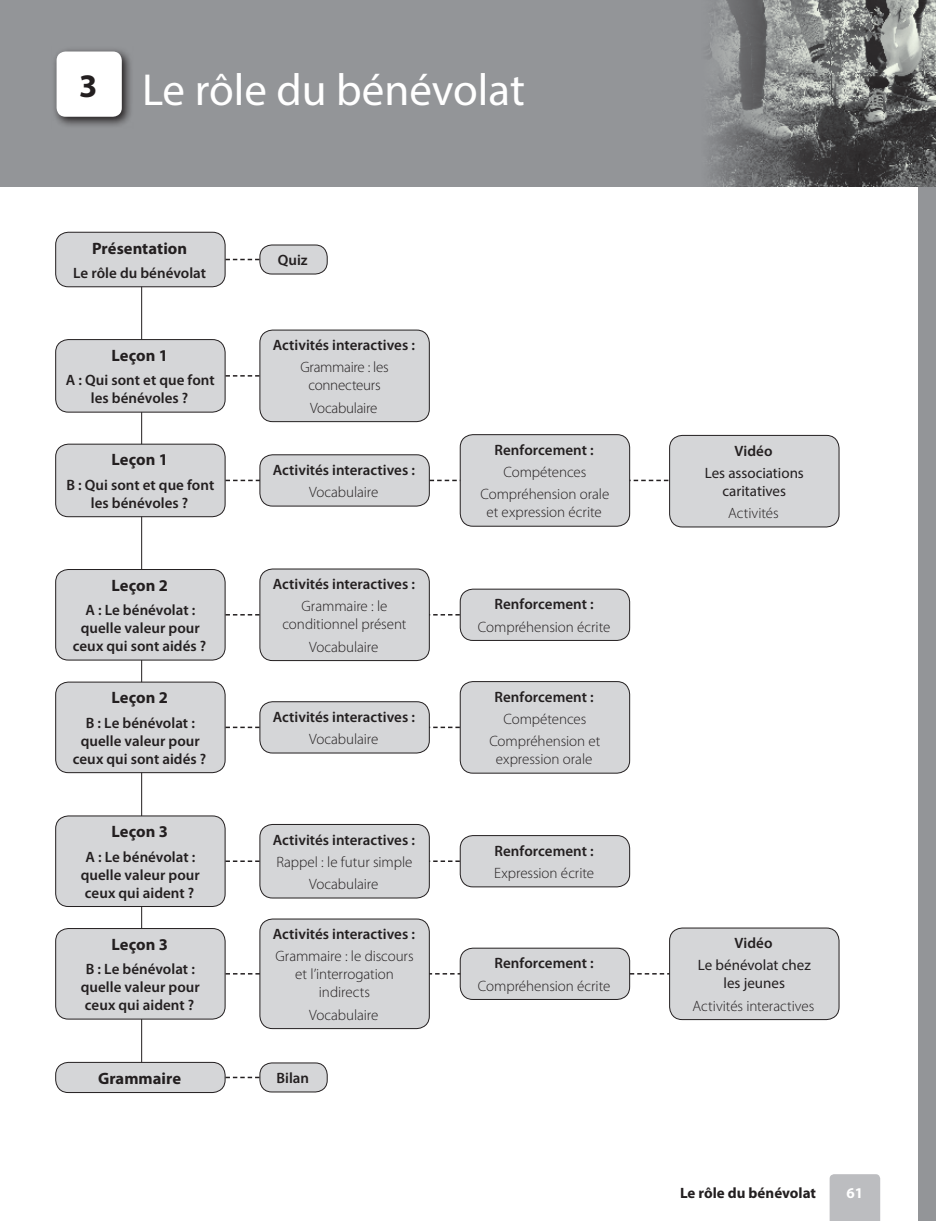
<style>
.page{position:relative;width:936px;height:1221px;background:#fff}
.page>*{position:absolute;margin:0;border:0;box-sizing:border-box;transform-origin:0 0}
.Section_opener{font:45px "Myriad Pro";color:#fff}
.t1{font:700 33px "Myriad Pro";color:#231f20}
._00_1_ESQUEMA_LEÇON{font:700 16.5px "Myriad Pro";color:#231f20}
._00_2_ESQUEMA_SECCIÓ{font:600 15px/18px "Myriad Pro";letter-spacing:.005em;color:#231f20;text-align:center}
._00_3_ESQUEMA{font:300 15px/18px "Myriad Pro";letter-spacing:-.005em;color:#231f20;text-align:center}
._00_4_ESQUEMA_VIDEO{font:15px/18px "Myriad Pro";color:#231f20;text-align:center}
.t2{font:700 15px "Myriad Pro";color:#231f20}
.t3{font:700 15px "Myriad Pro";color:#fff}
</style>
<div class="page">
<svg style="left:225px;top:973px;width:444px;height:1px"></svg>
<div style="left:918px;top:0;width:17px;height:1220px;background:#939598"></div>
<div style="left:829px;top:1174px;width:51px;height:46px;background:#bcbdc0"></div>
<hr style="left:141px;top:243px;width:1px;height:826px;background:#231f20">
<div style="left:0;top:0;width:935px;height:186px;background:#939598"></div>
<svg style="left:54px;top:49px;width:77px;height:77px"></svg>
<div style="left:57px;top:51px;width:65px;height:66px;background:#fff;border-radius:9px"></div>
<div style="left:56px;top:232px;width:169px;height:55px;background:#d5d6d8;border-radius:13px"></div>
<div style="left:55px;top:232px;width:170px;height:55px;border:1px solid #231f20;border-radius:13px"></div>
<div style="left:260px;top:245px;width:67px;height:29px;background:#d5d6d8;border-radius:12px"></div>
<div style="left:259px;top:244px;width:68px;height:30px;border:1px solid #231f20;border-radius:12px"></div>
<svg style="left:225px;top:259px;width:34px;height:1px"></svg>
<div style="left:56px;top:339px;width:169px;height:73px;background:#d5d6d8;border-radius:13px"></div>
<div style="left:55px;top:339px;width:170px;height:73px;border:1px solid #231f20;border-radius:13px"></div>
<svg style="left:225px;top:375px;width:34px;height:1px"></svg>
<div style="left:260px;top:330px;width:169px;height:91px;background:#d5d6d8;border-radius:13px"></div>
<div style="left:259px;top:330px;width:170px;height:92px;border:1px solid #231f20;border-radius:13px"></div>
<div style="left:56px;top:444px;width:169px;height:72px;background:#d5d6d8;border-radius:13px"></div>
<div style="left:55px;top:444px;width:170px;height:73px;border:1px solid #231f20;border-radius:13px"></div>
<svg style="left:225px;top:479px;width:444px;height:2px"></svg>
<div style="left:460px;top:434px;width:169px;height:92px;background:#d5d6d8;border-radius:13px"></div>
<div style="left:460px;top:434px;width:170px;height:92px;border:1px solid #231f20;border-radius:13px"></div>
<div style="left:460px;top:948px;width:169px;height:51px;background:#d5d6d8;border-radius:13px"></div>
<div style="left:460px;top:947px;width:170px;height:52px;border:1px solid #231f20;border-radius:13px"></div>
<div style="left:260px;top:455px;width:169px;height:51px;background:#d5d6d8;border-radius:13px"></div>
<div style="left:259px;top:454px;width:170px;height:52px;border:1px solid #231f20;border-radius:13px"></div>
<div style="left:669px;top:435px;width:170px;height:92px;background:#d5d6d8;border-radius:13px"></div>
<div style="left:669px;top:435px;width:170px;height:92px;border:1px solid #231f20;border-radius:13px"></div>
<div style="left:669px;top:928px;width:170px;height:91px;background:#d5d6d8;border-radius:13px"></div>
<div style="left:669px;top:927px;width:170px;height:92px;border:1px solid #231f20;border-radius:13px"></div>
<div style="left:56px;top:569px;width:169px;height:91px;background:#d5d6d8;border-radius:13px"></div>
<div style="left:55px;top:569px;width:170px;height:91px;border:1px solid #231f20;border-radius:13px"></div>
<svg style="left:225px;top:614px;width:235px;height:1px"></svg>
<div style="left:460px;top:589px;width:169px;height:51px;background:#d5d6d8;border-radius:13px"></div>
<div style="left:460px;top:588px;width:170px;height:52px;border:1px solid #231f20;border-radius:13px"></div>
<div style="left:260px;top:569px;width:169px;height:91px;background:#d5d6d8;border-radius:13px"></div>
<div style="left:259px;top:568px;width:170px;height:93px;border:1px solid #231f20;border-radius:13px"></div>
<div style="left:56px;top:682px;width:169px;height:90px;background:#d5d6d8;border-radius:13px"></div>
<div style="left:55px;top:681px;width:170px;height:92px;border:1px solid #231f20;border-radius:13px"></div>
<svg style="left:225px;top:726px;width:235px;height:2px"></svg>
<div style="left:260px;top:701px;width:169px;height:52px;background:#d5d6d8;border-radius:13px"></div>
<div style="left:259px;top:701px;width:170px;height:52px;border:1px solid #231f20;border-radius:13px"></div>
<div style="left:56px;top:815px;width:169px;height:91px;background:#d5d6d8;border-radius:13px"></div>
<div style="left:55px;top:815px;width:170px;height:91px;border:1px solid #231f20;border-radius:13px"></div>
<svg style="left:225px;top:860px;width:235px;height:2px"></svg>
<div style="left:460px;top:835px;width:169px;height:51px;background:#d5d6d8;border-radius:13px"></div>
<div style="left:460px;top:835px;width:170px;height:52px;border:1px solid #231f20;border-radius:13px"></div>
<div style="left:260px;top:824px;width:169px;height:74px;background:#d5d6d8;border-radius:13px"></div>
<div style="left:259px;top:824px;width:170px;height:74px;border:1px solid #231f20;border-radius:13px"></div>
<div style="left:56px;top:928px;width:169px;height:91px;background:#d5d6d8;border-radius:13px"></div>
<div style="left:55px;top:928px;width:170px;height:91px;border:1px solid #231f20;border-radius:13px"></div>
<div style="left:260px;top:919px;width:169px;height:109px;background:#d5d6d8;border-radius:13px"></div>
<div style="left:259px;top:918px;width:170px;height:110px;border:1px solid #231f20;border-radius:13px"></div>
<div style="left:56px;top:1062px;width:169px;height:30px;background:#d5d6d8;border-radius:13px"></div>
<div style="left:55px;top:1061px;width:170px;height:31px;border:1px solid #231f20;border-radius:13px"></div>
<div style="left:260px;top:1062px;width:67px;height:29px;background:#d5d6d8;border-radius:12px"></div>
<div style="left:259px;top:1062px;width:68px;height:30px;border:1px solid #231f20;border-radius:12px"></div>
<svg style="left:225px;top:1076px;width:34px;height:2px"></svg>
<div style="left:460px;top:681px;width:169px;height:92px;background:#d5d6d8;border-radius:13px"></div>
<div style="left:460px;top:681px;width:170px;height:92px;border:1px solid #231f20;border-radius:13px"></div>
<img style="left:709px;top:0;width:226px;height:186px">
<p class="t1" style="left:79px;top:67px;width:20px">3</p>
<p class="Section_opener" style="left:142px;top:62px;width:384px">Le rôle du bénévolat</p>
<p class="_00_1_ESQUEMA_LEÇON" style="left:92px;top:239px;width:96px">Présentation</p>
<p class="_00_2_ESQUEMA_SECCIÓ" style="left:73px;top:263px;width:134px">Le rôle du bénévolat</p>
<p class="_00_1_ESQUEMA_LEÇON" style="left:111px;top:346px;width:58px">Leçon 1</p>
<p class="_00_2_ESQUEMA_SECCIÓ" style="left:66px;top:371px;width:150px">A : Qui sont et que font les bénévoles ?</p>
<p class="_00_1_ESQUEMA_LEÇON" style="left:111px;top:450px;width:58px">Leçon 1</p>
<p class="_00_2_ESQUEMA_SECCIÓ" style="left:66px;top:475px;width:149px">B : Qui sont et que font les bénévoles ?</p>
<p class="_00_1_ESQUEMA_LEÇON" style="left:111px;top:576px;width:58px">Leçon 2</p>
<p class="_00_2_ESQUEMA_SECCIÓ" style="left:73px;top:600px;width:135px">A : Le bénévolat : quelle valeur pour ceux qui sont aidés ?</p>
<p class="_00_1_ESQUEMA_LEÇON" style="left:111px;top:688px;width:58px">Leçon 2</p>
<p class="_00_2_ESQUEMA_SECCIÓ" style="left:73px;top:713px;width:135px">B : Le bénévolat : quelle valeur pour ceux qui sont aidés ?</p>
<p class="_00_1_ESQUEMA_LEÇON" style="left:111px;top:822px;width:58px">Leçon 3</p>
<p class="_00_2_ESQUEMA_SECCIÓ" style="left:81px;top:847px;width:120px">A : Le bénévolat : quelle valeur pour ceux qui aident ?</p>
<p class="_00_1_ESQUEMA_LEÇON" style="left:111px;top:934px;width:58px">Leçon 3</p>
<p class="_00_2_ESQUEMA_SECCIÓ" style="left:81px;top:959px;width:120px">B : Le bénévolat : quelle valeur pour ceux qui aident ?</p>
<p class="_00_2_ESQUEMA_SECCIÓ" style="left:278px;top:251px;width:31px">Quiz</p>
<p class="_00_2_ESQUEMA_SECCIÓ" style="left:273px;top:336px;width:144px">Activités interactives :</p>
<p class="_00_3_ESQUEMA" style="left:300px;top:359px;width:90px">Grammaire : les connecteurs</p>
<p class="_00_3_ESQUEMA" style="left:310px;top:399px;width:68px">Vocabulaire</p>
<p class="_00_2_ESQUEMA_SECCIÓ" style="left:273px;top:460px;width:144px">Activités interactives :</p>
<p class="_00_3_ESQUEMA" style="left:309px;top:483px;width:71px">Vocabulaire</p>
<p class="_00_2_ESQUEMA_SECCIÓ" style="left:273px;top:574px;width:144px">Activités interactives :</p>
<p class="_00_3_ESQUEMA" style="left:282px;top:597px;width:125px">Grammaire : le conditionnel présent</p>
<p class="_00_3_ESQUEMA" style="left:309px;top:638px;width:71px">Vocabulaire</p>
<p class="_00_2_ESQUEMA_SECCIÓ" style="left:273px;top:707px;width:144px">Activités interactives :</p>
<p class="_00_3_ESQUEMA" style="left:309px;top:730px;width:71px">Vocabulaire</p>
<p class="_00_2_ESQUEMA_SECCIÓ" style="left:273px;top:830px;width:144px">Activités interactives :</p>
<p class="_00_3_ESQUEMA" style="left:276px;top:853px;width:137px">Rappel : le futur simple</p>
<p class="_00_3_ESQUEMA" style="left:309px;top:875px;width:71px">Vocabulaire</p>
<p class="_00_2_ESQUEMA_SECCIÓ" style="left:273px;top:924px;width:144px">Activités interactives :</p>
<p class="_00_3_ESQUEMA" style="left:275px;top:947px;width:140px">Grammaire : le discours et l’interrogation indirects</p>
<p class="_00_3_ESQUEMA" style="left:309px;top:1005px;width:71px">Vocabulaire</p>
<p class="_00_1_ESQUEMA_LEÇON" style="left:98px;top:1068px;width:85px">Grammaire</p>
<p class="_00_2_ESQUEMA_SECCIÓ" style="left:276px;top:1068px;width:34px">Bilan</p>
<p class="_00_2_ESQUEMA_SECCIÓ" style="left:494px;top:440px;width:101px">Renforcement :</p>
<p class="_00_3_ESQUEMA" style="left:503px;top:463px;width:84px">Compétences</p>
<p class="_00_3_ESQUEMA" style="left:480px;top:485px;width:130px">Compréhension orale et expression écrite</p>
<p class="_00_2_ESQUEMA_SECCIÓ" style="left:494px;top:595px;width:101px">Renforcement :</p>
<p class="_00_3_ESQUEMA" style="left:478px;top:617px;width:134px">Compréhension écrite</p>
<p class="_00_2_ESQUEMA_SECCIÓ" style="left:494px;top:687px;width:101px">Renforcement :</p>
<p class="_00_3_ESQUEMA" style="left:503px;top:710px;width:84px">Compétences</p>
<p class="_00_3_ESQUEMA" style="left:489px;top:732px;width:113px">Compréhension et expression orale</p>
<p class="_00_2_ESQUEMA_SECCIÓ" style="left:494px;top:841px;width:101px">Renforcement :</p>
<p class="_00_3_ESQUEMA" style="left:494px;top:864px;width:102px">Expression écrite</p>
<p class="_00_2_ESQUEMA_SECCIÓ" style="left:494px;top:953px;width:101px">Renforcement :</p>
<p class="_00_3_ESQUEMA" style="left:478px;top:976px;width:134px">Compréhension écrite</p>
<p class="_00_2_ESQUEMA_SECCIÓ" style="left:734px;top:441px;width:40px">Vidéo</p>
<p class="_00_4_ESQUEMA_VIDEO" style="left:704px;top:463px;width:101px">Les associations caritatives</p>
<p class="_00_3_ESQUEMA" style="left:728px;top:504px;width:52px">Activités</p>
<p class="_00_2_ESQUEMA_SECCIÓ" style="left:734px;top:933px;width:40px">Vidéo</p>
<p class="_00_4_ESQUEMA_VIDEO" style="left:697px;top:956px;width:114px">Le bénévolat chez les jeunes</p>
<p class="_00_3_ESQUEMA" style="left:692px;top:996px;width:123px">Activités interactives</p>
<p class="t2" style="left:680px;top:1184px;width:137px">Le rôle du bénévolat</p>
<p class="t3" style="left:846px;top:1184px;width:18px">61</p>
</div>
